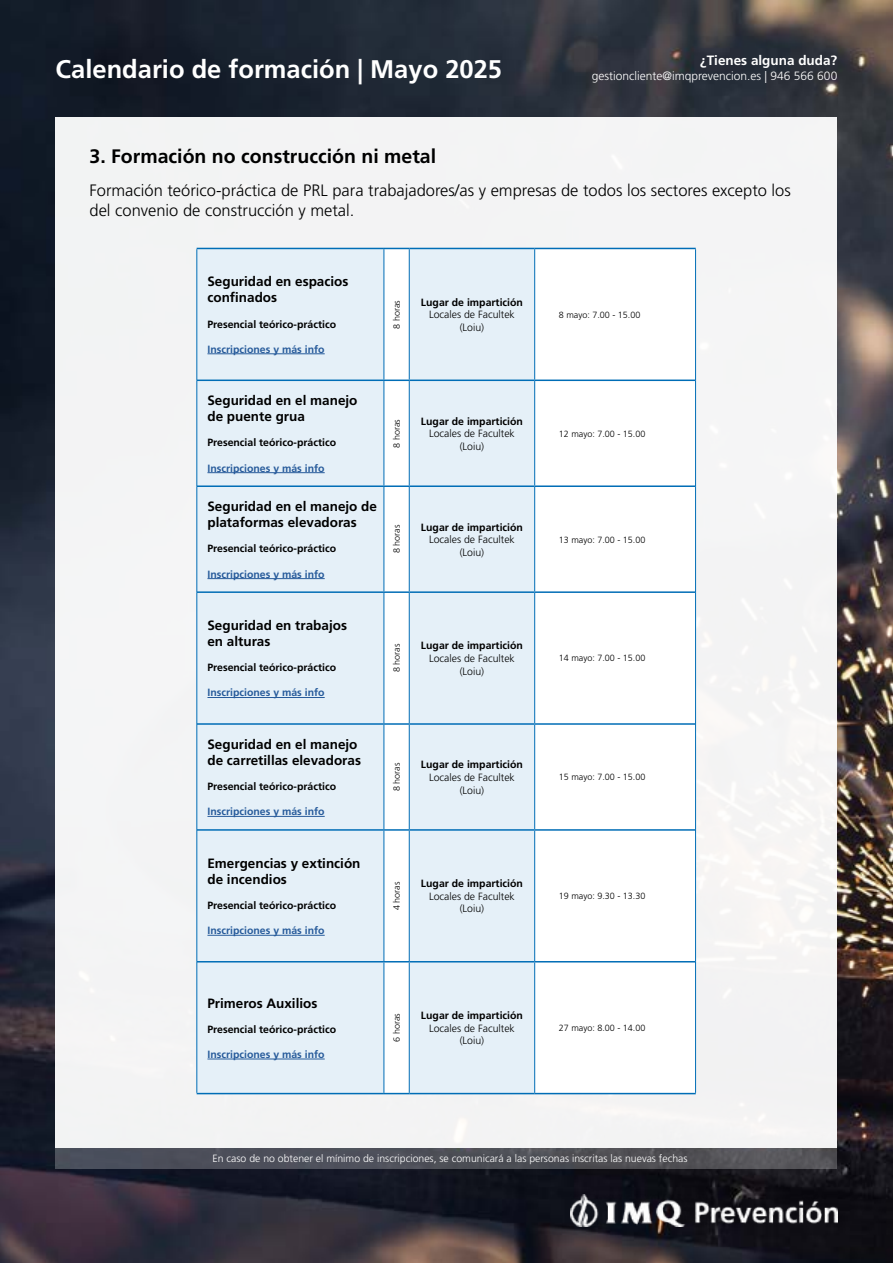
<style>
.page{position:relative;width:893px;height:1263px;background:#fff}
.page>*{position:absolute;margin:0;border:0;box-sizing:border-box;transform-origin:0 0}
.t1{font:700 25.5px "Frutiger LT Std";color:#fff}
.t2{font:700 19.5px "Frutiger LT Std";color:#000}
.t3{font:300 16.5px/19.8px "Frutiger LT Std";color:#000}
.t4{font:700 13.5px/16.2px "Frutiger LT Std";color:#000}
.t5{font:700 13.5px "Frutiger LT Std";color:#fff}
.t6{font:300 12px "Frutiger LT Std";color:#fff}
.t7{font:700 10.5px "Frutiger LT Std";color:#000}
.t8{font:300 10.5px/12.6px "Frutiger LT Std";color:#000;text-align:center}
.t9{font:700 10.5px "Frutiger LT Std";color:#275b9b}
.t10{font:300 10.5px "Frutiger LT Std";color:#fff}
.t11{font:300 9px "Frutiger LT Std";color:#000}
</style>
<div class="page">
<img style="left:0;top:0;width:893px;height:1263px">
<div style="left:56px;top:117px;width:781px;height:1030px;background:#f3f4f4"></div>
<img style="left:571px;top:1194px;width:266px;height:33px">
<div style="left:56px;top:1147px;width:781px;height:21px;background:#4e4f5a"></div>
<div style="left:198px;top:249px;width:186px;height:844px;background:#e5f0f8"></div>
<svg style="left:385px;top:249px;width:310px;height:844px;fill:#fff"></svg>
<hr style="left:384px;top:249px;width:1px;height:131px;background:#006db6">
<hr style="left:384px;top:381px;width:1px;height:104px;background:#006db6">
<hr style="left:384px;top:487px;width:1px;height:104px;background:#006db6">
<hr style="left:384px;top:593px;width:1px;height:130px;background:#006db6">
<hr style="left:384px;top:725px;width:1px;height:104px;background:#006db6">
<hr style="left:384px;top:831px;width:1px;height:130px;background:#006db6">
<hr style="left:384px;top:962px;width:1px;height:131px;background:#006db6">
<hr style="left:409px;top:249px;width:1px;height:131px;background:#006db6">
<hr style="left:409px;top:381px;width:1px;height:104px;background:#006db6">
<hr style="left:409px;top:487px;width:1px;height:104px;background:#006db6">
<hr style="left:409px;top:593px;width:1px;height:130px;background:#006db6">
<hr style="left:409px;top:725px;width:1px;height:104px;background:#006db6">
<hr style="left:409px;top:831px;width:1px;height:130px;background:#006db6">
<hr style="left:409px;top:962px;width:1px;height:131px;background:#006db6">
<hr style="left:197px;top:249px;width:1px;height:131px;background:#006db6">
<hr style="left:197px;top:380px;width:1px;height:106px;background:#006db6">
<hr style="left:197px;top:486px;width:1px;height:106px;background:#006db6">
<hr style="left:197px;top:592px;width:1px;height:132px;background:#006db6">
<hr style="left:197px;top:724px;width:1px;height:106px;background:#006db6">
<hr style="left:197px;top:830px;width:1px;height:132px;background:#006db6">
<hr style="left:197px;top:962px;width:1px;height:131px;background:#006db6">
<hr style="left:534px;top:249px;width:1px;height:131px;background:#006db6">
<hr style="left:534px;top:381px;width:1px;height:104px;background:#006db6">
<hr style="left:534px;top:487px;width:1px;height:104px;background:#006db6">
<hr style="left:534px;top:593px;width:1px;height:130px;background:#006db6">
<hr style="left:534px;top:725px;width:1px;height:104px;background:#006db6">
<hr style="left:534px;top:831px;width:1px;height:130px;background:#006db6">
<hr style="left:534px;top:962px;width:1px;height:131px;background:#006db6">
<hr style="left:695px;top:249px;width:1px;height:131px;background:#006db6">
<hr style="left:695px;top:380px;width:1px;height:106px;background:#006db6">
<hr style="left:695px;top:486px;width:1px;height:106px;background:#006db6">
<hr style="left:695px;top:592px;width:1px;height:132px;background:#006db6">
<hr style="left:695px;top:724px;width:1px;height:106px;background:#006db6">
<hr style="left:695px;top:830px;width:1px;height:132px;background:#006db6">
<hr style="left:695px;top:962px;width:1px;height:131px;background:#006db6">
<hr style="left:197px;top:248px;width:187px;height:1px;background:#006db6">
<svg style="left:384px;top:248px;width:25px;height:1px"></svg>
<hr style="left:409px;top:248px;width:126px;height:1px;background:#006db6">
<hr style="left:535px;top:248px;width:161px;height:1px;background:#006db6">
<hr style="left:197px;top:380px;width:187px;height:1px;background:#006db6">
<svg style="left:384px;top:380px;width:25px;height:1px"></svg>
<hr style="left:409px;top:380px;width:126px;height:1px;background:#006db6">
<hr style="left:535px;top:380px;width:160px;height:1px;background:#006db6">
<hr style="left:197px;top:485px;width:187px;height:2px;background:#006db6">
<hr style="left:384px;top:485px;width:25px;height:2px;background:#006db6">
<hr style="left:409px;top:485px;width:126px;height:2px;background:#006db6">
<hr style="left:535px;top:485px;width:160px;height:2px;background:#006db6">
<hr style="left:197px;top:591px;width:187px;height:2px;background:#006db6">
<hr style="left:384px;top:591px;width:25px;height:2px;background:#006db6">
<hr style="left:409px;top:591px;width:126px;height:2px;background:#006db6">
<hr style="left:535px;top:591px;width:160px;height:2px;background:#006db6">
<hr style="left:197px;top:723px;width:187px;height:2px;background:#006db6">
<hr style="left:384px;top:723px;width:25px;height:2px;background:#006db6">
<hr style="left:409px;top:723px;width:126px;height:2px;background:#006db6">
<hr style="left:535px;top:723px;width:160px;height:2px;background:#006db6">
<hr style="left:197px;top:829px;width:187px;height:2px;background:#006db6">
<hr style="left:384px;top:829px;width:25px;height:2px;background:#006db6">
<hr style="left:409px;top:829px;width:126px;height:2px;background:#006db6">
<hr style="left:535px;top:829px;width:160px;height:2px;background:#006db6">
<hr style="left:197px;top:961px;width:187px;height:1px;background:#006db6">
<svg style="left:384px;top:961px;width:25px;height:1px"></svg>
<hr style="left:409px;top:961px;width:126px;height:1px;background:#006db6">
<hr style="left:535px;top:961px;width:160px;height:1px;background:#006db6">
<hr style="left:197px;top:1093px;width:187px;height:1px;background:#006db6">
<svg style="left:384px;top:1093px;width:25px;height:1px"></svg>
<hr style="left:409px;top:1093px;width:126px;height:1px;background:#006db6">
<hr style="left:535px;top:1093px;width:161px;height:1px;background:#006db6">
<hr style="left:207px;top:353px;width:118px;height:1px;background:#275b9b">
<hr style="left:207px;top:472px;width:118px;height:1px;background:#275b9b">
<hr style="left:207px;top:578px;width:118px;height:1px;background:#275b9b">
<hr style="left:207px;top:697px;width:118px;height:1px;background:#275b9b">
<hr style="left:207px;top:816px;width:118px;height:1px;background:#275b9b">
<hr style="left:207px;top:935px;width:118px;height:1px;background:#275b9b">
<hr style="left:207px;top:1059px;width:118px;height:1px;background:#275b9b">
<h1 class="t1" style="left:56px;top:54px;width:448px">Calendario de formación | Mayo 2025</h1>
<p class="t5" style="left:700px;top:53px;width:139px">¿Tienes alguna duda?</p>
<p class="t6" style="left:592px;top:69px;width:247px">gestioncliente@imqprevencion.es | 946 566 600</p>
<h2 class="t2" style="left:90px;top:145px;width:348px">3. Formación no construcción ni metal</h2>
<h3 class="t3" style="left:90px;top:181px;width:703px">Formación teórico-práctica de PRL para trabajadores/as y empresas de todos los sectores excepto los del convenio de construcción y metal.</h3>
<p class="t4" style="left:207px;top:273px;width:143px">Seguridad en espacios confinados</p>
<p class="t7" style="left:207px;top:318px;width:130px">Presencial teórico-práctico</p>
<p class="t9" style="left:207px;top:343px;width:119px">Inscripciones y más info</p>
<p class="t4" style="left:207px;top:392px;width:152px">Seguridad en el manejo de puente grua</p>
<p class="t7" style="left:207px;top:437px;width:130px">Presencial teórico-práctico</p>
<p class="t9" style="left:207px;top:462px;width:119px">Inscripciones y más info</p>
<p class="t4" style="left:207px;top:498px;width:171px">Seguridad en el manejo de plataformas elevadoras</p>
<p class="t7" style="left:207px;top:542px;width:130px">Presencial teórico-práctico</p>
<p class="t9" style="left:207px;top:568px;width:119px">Inscripciones y más info</p>
<p class="t4" style="left:207px;top:617px;width:141px">Seguridad en trabajos en alturas</p>
<p class="t7" style="left:207px;top:661px;width:130px">Presencial teórico-práctico</p>
<p class="t9" style="left:207px;top:687px;width:119px">Inscripciones y más info</p>
<p class="t4" style="left:207px;top:736px;width:155px">Seguridad en el manejo de carretillas elevadoras</p>
<p class="t7" style="left:207px;top:780px;width:130px">Presencial teórico-práctico</p>
<p class="t9" style="left:207px;top:805px;width:119px">Inscripciones y más info</p>
<p class="t4" style="left:207px;top:855px;width:155px">Emergencias y extinción de incendios</p>
<p class="t7" style="left:207px;top:899px;width:130px">Presencial teórico-práctico</p>
<p class="t9" style="left:207px;top:924px;width:119px">Inscripciones y más info</p>
<p class="t11" style="left:392px;top:329px;width:30px;rotate:-90deg">8 horas</p>
<p class="t7" style="left:421px;top:296px;width:104px">Lugar de impartición</p>
<p class="t8" style="left:429px;top:309px;width:87px">Locales de Facultek (Loiu)</p>
<p class="t11" style="left:559px;top:310px;width:83px">8 mayo: 7.00 - 15.00</p>
<p class="t11" style="left:392px;top:447px;width:30px;rotate:-90deg">8 horas</p>
<p class="t7" style="left:421px;top:415px;width:104px">Lugar de impartición</p>
<p class="t8" style="left:429px;top:427px;width:87px">Locales de Facultek (Loiu)</p>
<p class="t11" style="left:559px;top:428px;width:88px">12 mayo: 7.00 - 15.00</p>
<p class="t11" style="left:392px;top:553px;width:30px;rotate:-90deg">8 horas</p>
<p class="t7" style="left:421px;top:521px;width:104px">Lugar de impartición</p>
<p class="t8" style="left:429px;top:533px;width:87px">Locales de Facultek (Loiu)</p>
<p class="t11" style="left:559px;top:534px;width:88px">13 mayo: 7.00 - 15.00</p>
<p class="t11" style="left:392px;top:672px;width:30px;rotate:-90deg">8 horas</p>
<p class="t7" style="left:421px;top:640px;width:104px">Lugar de impartición</p>
<p class="t8" style="left:429px;top:652px;width:87px">Locales de Facultek (Loiu)</p>
<p class="t11" style="left:559px;top:653px;width:88px">14 mayo: 7.00 - 15.00</p>
<p class="t11" style="left:392px;top:791px;width:30px;rotate:-90deg">8 horas</p>
<p class="t7" style="left:421px;top:758px;width:104px">Lugar de impartición</p>
<p class="t8" style="left:429px;top:771px;width:87px">Locales de Facultek (Loiu)</p>
<p class="t11" style="left:559px;top:772px;width:88px">15 mayo: 7.00 - 15.00</p>
<p class="t11" style="left:392px;top:910px;width:30px;rotate:-90deg">4 horas</p>
<p class="t7" style="left:421px;top:877px;width:104px">Lugar de impartición</p>
<p class="t8" style="left:429px;top:890px;width:87px">Locales de Facultek (Loiu)</p>
<p class="t11" style="left:559px;top:891px;width:88px">19 mayo: 9.30 - 13.30</p>
<p class="t4" style="left:207px;top:995px;width:112px">Primeros Auxilios</p>
<p class="t7" style="left:207px;top:1023px;width:130px">Presencial teórico-práctico</p>
<p class="t9" style="left:207px;top:1048px;width:119px">Inscripciones y más info</p>
<p class="t11" style="left:392px;top:1042px;width:30px;rotate:-90deg">6 horas</p>
<p class="t7" style="left:421px;top:1009px;width:104px">Lugar de impartición</p>
<p class="t8" style="left:429px;top:1022px;width:87px">Locales de Facultek (Loiu)</p>
<p class="t11" style="left:559px;top:1023px;width:88px">27 mayo: 8.00 - 14.00</p>
<p class="t10" style="left:213px;top:1152px;width:476px">En caso de no obtener el mínimo de inscripciones, se comunicará a las personas inscritas las nuevas fechas</p>
</div>
